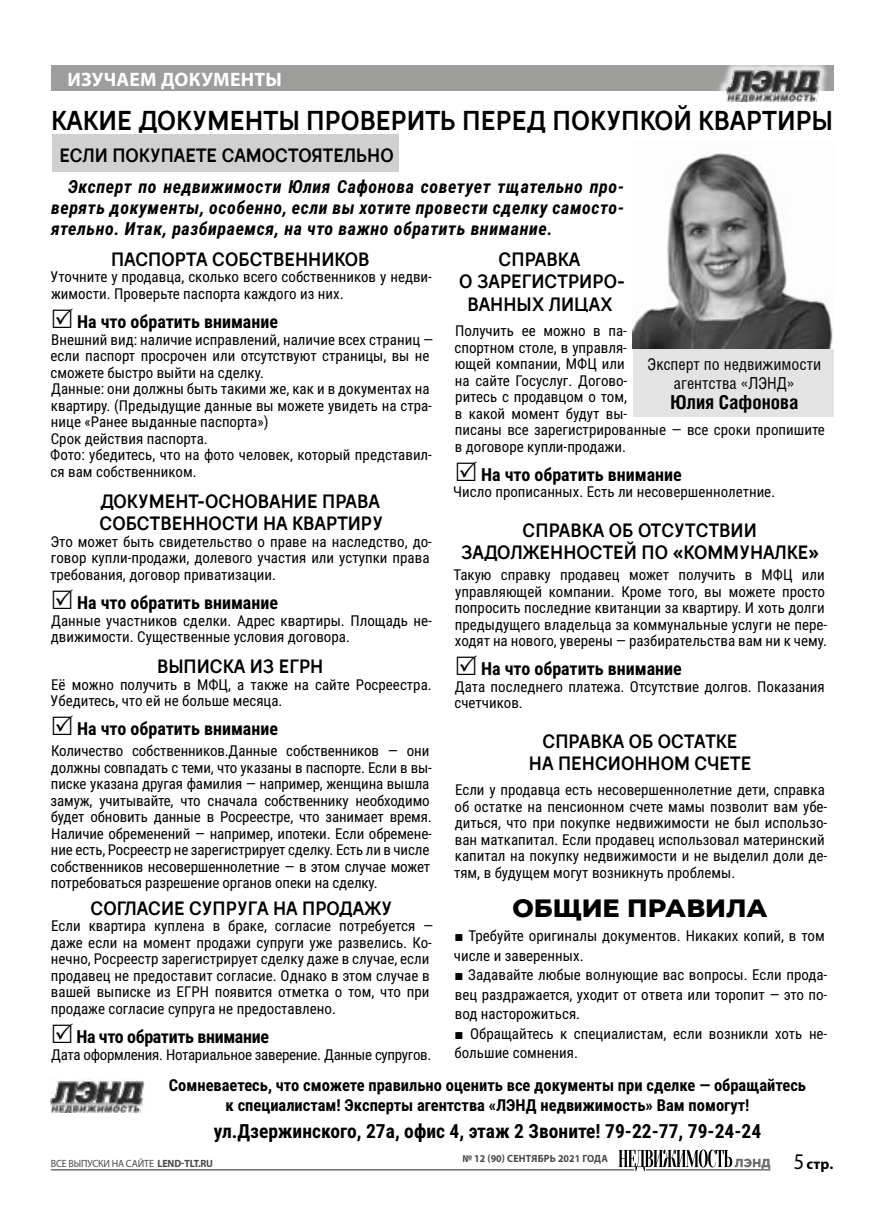
<style>
.page{position:relative;width:893px;height:1229px;background:#fff}
.page>*{position:absolute;margin:0;border:0;box-sizing:border-box;transform-origin:0 0}
.t1{font:700 25.5px "Vladivostok";color:#000}
.t2{font:800 25.5px "Montserrat";color:#000}
.t3{font:700 19.5px "Roboto Condensed";color:#000}
.t4{font:700 19.5px "Myriad Pro";letter-spacing:.015em;color:#fff}
.t5{font:700 19.5px "Helios Cond";color:#000}
.t6{font:700 18px/22.5px "Vladivostok";color:#000;text-align:center}
.t7{font:italic 700 18px/21px "Roboto Condensed";letter-spacing:.03em;color:#000;text-align:justify}
.t8{font:700 18px "Roboto Condensed";color:#000}
.t9{font:700 18px "Roboto Condensed";letter-spacing:-.02em;color:#000}
.t10{font:700 16.5px/19.5px "Roboto Condensed";color:#000;text-align:center}
.t11{font:16.5px/19.5px "Helios Cond";color:#000;text-align:center}
.t12{font:15px/16.5px "Roboto Condensed";color:#000}
.t13{font:15px "Roboto Condensed";letter-spacing:-.02em;color:#000}
.t14{font:700 15px "Myriad Pro";color:#000}
.t15{font:10.5px "Myriad Pro";letter-spacing:-.01em;color:#4a4a49;scale:.95 1}
.t16{font:700 10.5px "Myriad Pro";letter-spacing:.01em;color:#4a4a49;scale:.95 1}
.s1{font-family:"Arial"}
.s2{font-weight:700}
.s3{font-weight:400;font-size:22.5px}
</style>
<div class="page">
<hr style="left:51px;top:1169px;width:719px;height:1px;background:#706f6f">
<svg style="left:619px;top:1149px;width:151px;height:22px"></svg>
<div style="left:53px;top:134px;width:346px;height:37px;background:#d0d0d0"></div>
<div style="left:51px;top:65px;width:782px;height:25px;background:#9d9d9c"></div>
<div style="left:716px;top:60px;width:112px;height:51px;background:#fff;opacity:.75"></div>
<img style="left:725px;top:68px;width:101px;height:34px">
<img style="left:50px;top:1079px;width:95px;height:33px">
<div style="left:633px;top:348px;width:200px;height:69px;background:#e3e3e3"></div>
<img style="left:633px;top:153px;width:200px;height:195px">
<h2 class="t4" style="left:68px;top:67px;width:216px">ИЗУЧАЕМ ДОКУМЕНТЫ</h2>
<h1 class="t1" style="left:51px;top:103px;width:784px">КАКИЕ ДОКУМЕНТЫ ПРОВЕРИТЬ ПЕРЕД ПОКУПКОЙ КВАРТИРЫ</h1>
<p class="t6" style="left:60px;top:144px;width:336px">ЕСЛИ ПОКУПАЕТЕ САМОСТОЯТЕЛЬНО</p>
<p class="t7" style="left:51px;top:176px;width:575px;text-indent:17px">Эксперт по недвижимости Юлия Сафонова советует тщательно про&shy;верять документы, особенно, если вы хотите провести сделку самосто&shy;ятельно. Итак, разбираемся, на что важно обратить внимание.</p>
<p class="t6" style="left:111px;top:248px;width:260px">ПАСПОРТА СОБСТВЕННИКОВ</p>
<p class="t12" style="left:50px;top:268px;width:383px">Уточните у продавца, сколько всего собственников у недви&shy;жимости. Проверьте паспорта каждого из них.</p>
<p class="t8" style="left:77px;top:309px;width:202px">На что обратить внимание</p>
<p class="t12" style="left:50px;top:331px;width:385px">Внешний вид: наличие исправлений, наличие всех страниц — если паспорт просрочен или отсутствуют страницы, вы не сможете быстро выйти на сделку.<br>Данные: они должны быть такими же, как и в документах на квартиру. (Предыдущие данные вы можете увидеть на стра&shy;нице «Ранее выданные паспорта»)<br>Срок действия паспорта.<br>Фото: убедитесь, что на фото человек, который представил&shy;ся вам собственником.</p>
<p class="t6" style="left:99px;top:490px;width:285px;text-align:left">ДОКУМЕНТ-ОСНОВАНИЕ ПРАВА<br>СОБСТВЕННОСТИ НА КВАРТИРУ</p>
<p class="t12" style="left:50px;top:533px;width:383px">Это может быть свидетельство о праве на наследство, до&shy;говор купли-продажи, долевого участия или уступки права требования, договор приватизации.</p>
<p class="t8" style="left:77px;top:590px;width:202px">На что обратить внимание</p>
<p class="t12" style="left:51px;top:611px;width:383px">Данные участников сделки. Адрес квартиры. Площадь не&shy;движимости. Существенные условия договора.</p>
<p class="t6" style="left:157px;top:655px;width:168px">ВЫПИСКА ИЗ ЕГРН</p>
<p class="t12" style="left:50px;top:675px;width:383px">Её можно получить в МФЦ, а также на сайте Росреестра.<br>Убедитесь, что ей не больше месяца.</p>
<p class="t8" style="left:77px;top:716px;width:202px">На что обратить внимание</p>
<p class="t12" style="left:51px;top:742px;width:383px">Количество собственников.Данные собственников — они должны совпадать с теми, что указаны в паспорте. Если в вы&shy;писке указана другая фамилия — например, женщина вышла замуж, учитывайте, что сначала собственнику необходимо будет обновить данные в Росреестре, что занимает время.<br>Наличие обременений — например, ипотеки. Если обремене&shy;ние есть, Росреестр не зарегистрирует сделку. Есть ли в числе собственников несовершеннолетние — в этом случае может потребоваться разрешение органов опеки на сделку.</p>
<p class="t6" style="left:91px;top:897px;width:303px">СОГЛАСИЕ СУПРУГА НА ПРОДАЖУ</p>
<p class="t12" style="left:51px;top:917px;width:384px">Если квартира куплена в браке, согласие потребуется — даже если на момент продажи супруги уже развелись. Ко&shy;нечно, Росреестр зарегистрирует сделку даже в случае, если продавец не предоставит согласие. Однако в этом случае в вашей выписке из ЕГРН появится отметка о том, что при продаже согласие супруга не предоставлено.</p>
<p class="t9" style="left:76px;top:1024px;width:194px">На что обратить внимание</p>
<p class="t13" style="left:51px;top:1044px;width:382px">Дата оформления. Нотариальное заверение. Данные супругов.</p>
<p class="t6" style="left:459px;top:248px;width:167px">СПРАВКА<br>О ЗАРЕГИСТРИРО-<br>ВАННЫХ ЛИЦАХ</p>
<p class="t12" style="left:454px;top:322px;width:372px">Получить ее можно в па-<br>спортном столе, в управля-<br>ющей компании, МФЦ или<br>на сайте Госуслуг. Догово-<br>ритесь с продавцом о том,<br>в какой момент будут вы-<br>писаны все зарегистрированные — все сроки пропишите в договоре купли-продажи.</p>
<p class="t8" style="left:481px;top:462px;width:202px">На что обратить внимание</p>
<p class="t12" style="left:453px;top:483px;width:324px">Число прописанных. Есть ли несовершеннолетние.</p>
<p class="t6" style="left:461px;top:519px;width:360px">СПРАВКА ОБ ОТСУТСТВИИ<br>ЗАДОЛЖЕННОСТЕЙ ПО «КОММУНАЛКЕ»</p>
<p class="t12" style="left:453px;top:566px;width:375px">Такую справку продавец может получить в МФЦ или управляющей компании. Кроме того, вы можете просто попросить последние квитанции за квартиру. И хоть долги предыдущего владельца за коммунальные услуги не пере&shy;ходят на нового, уверены — разбирательства вам ни к чему.</p>
<p class="t8" style="left:481px;top:656px;width:202px">На что обратить внимание</p>
<p class="t12" style="left:454px;top:678px;width:372px">Дата последнего платежа. Отсутствие долгов. Показания счетчиков.</p>
<p class="t6" style="left:529px;top:730px;width:224px">СПРАВКА ОБ ОСТАТКЕ<br>НА ПЕНСИОННОМ СЧЕТЕ</p>
<p class="t12" style="left:454px;top:781px;width:375px">Если у продавца есть несовершеннолетние дети, справка об остатке на пенсионном счете мамы позволит вам убе&shy;диться, что при покупке недвижимости не был использо&shy;ван маткапитал. Если продавец использовал материнский капитал на покупку недвижимости и не выделил доли де&shy;тям, в будущем могут возникнуть проблемы.</p>
<h1 class="t2" style="left:512px;top:890px;width:257px">ОБЩИЕ ПРАВИЛА</h1>
<p class="t12" style="left:454px;top:925px;width:372px;line-height:19.5px"><span class="s1">■</span> Требуйте оригиналы документов. Никаких копий, в том числе и заверенных.</p>
<p class="t12" style="left:455px;top:964px;width:374px;line-height:19.5px;text-align:justify"><span class="s1">■</span> Задавайте любые волнующие вас вопросы. Если прода&shy;вец раздражается, уходит от ответа или торопит — это по&shy;вод насторожиться.</p>
<p class="t12" style="left:455px;top:1023px;width:374px;line-height:19.5px"><span class="s1">■</span> Обращайтесь к специалистам, если возникли хоть не&shy;большие сомнения.</p>
<p class="t11" style="left:647px;top:354px;width:175px">Эксперт по недвижимости агентства «ЛЭНД»</p>
<h2 class="t5" style="left:670px;top:390px;width:130px">Юлия Сафонова</h2>
<p class="t10" style="left:169px;top:1075px;width:639px">Сомневаетесь, что сможете правильно оценить все документы при сделке — обращайтесь к специалистам! Эксперты агентства «ЛЭНД недвижимость» Вам помогут!</p>
<h2 class="t3" style="left:214px;top:1117px;width:549px">ул.Дзержинского, 27а, офис 4, этаж 2 Звоните! 79-22-77, 79-24-24</h2>
<p class="t15" style="left:51px;top:1157px;width:172px">ВСЕ ВЫПУСКИ НА САЙТЕ <span class="s2">LEND-TLT.RU</span></p>
<p class="t16" style="left:463px;top:1152px;width:155px">№ 12 (90) СЕНТЯБРЬ 2021 ГОДА</p>
<p class="t14" style="left:794px;top:1154px;width:41px"><span class="s3">5</span> стр.</p>
</div>
